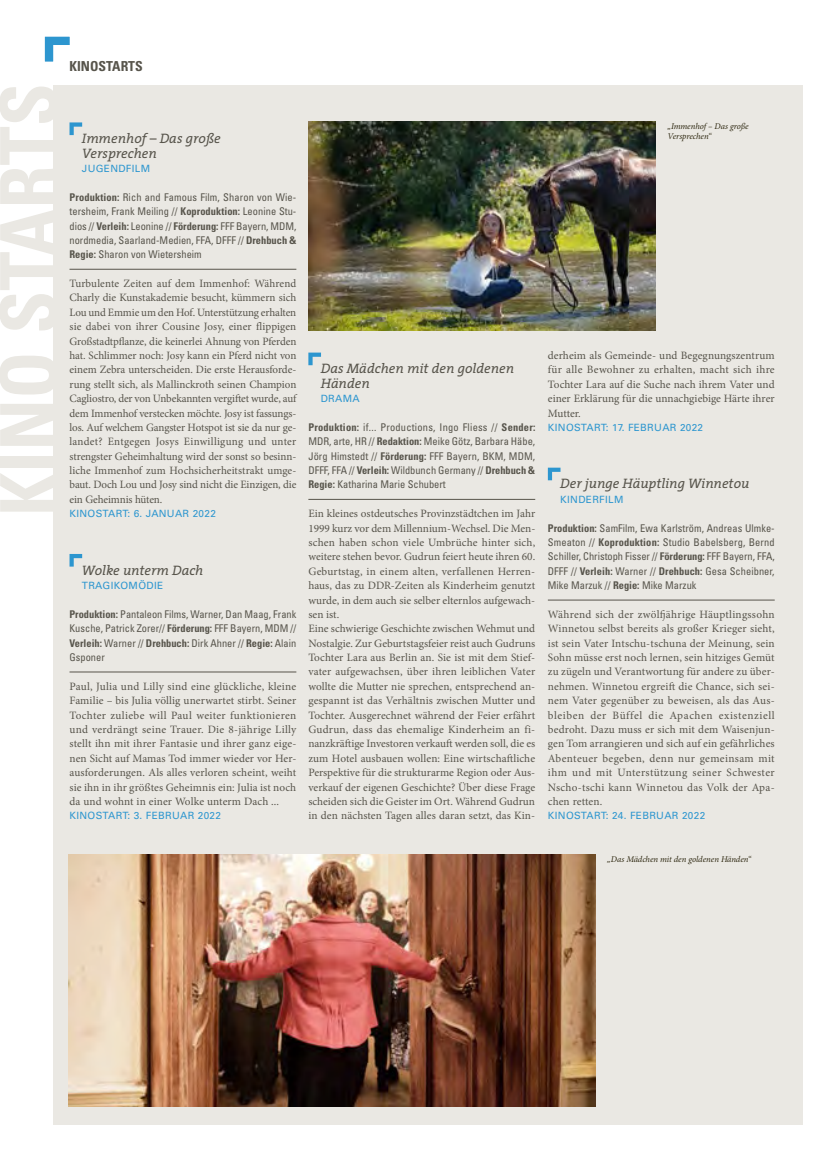
<style>
.page{position:relative;width:833px;height:1170px;background:#fff}
.page>*{position:absolute;margin:0;border:0;box-sizing:border-box;transform-origin:0 0}
.t1{font:700 condensed 77.88px "Univers LT Std";color:#eae8e3}
.t2{font:italic 13.75px/14.4px "The Serif";color:#57544b}
.t3{font:700 condensed 13.75px "Univers LT Std";color:#57544b}
.t4{font:11.25px/14.4px "Minion Pro";letter-spacing:.005em;color:#57544b;text-align:justify}
.t5{font:condensed 10.62px/14.4px "Univers LT Std";color:#57544b;text-align:justify}
.t6{font:10px "Univers LT Std";letter-spacing:.03em;color:#2d96cf}
.t7{font:italic 8.75px/10.6px "Minion Pro";letter-spacing:-.005em;color:#2f2912}
.s1{font-weight:700}
</style>
<div class="page">
<div style="left:53px;top:86px;width:750px;height:1038px;background:#eae8e3"></div>
<svg style="left:45px;top:37px;width:24px;height:24px"></svg>
<img style="left:69px;top:854px;width:526px;height:252px">
<hr style="left:69px;top:269px;width:227px;height:1px;background:#57544b">
<hr style="left:69px;top:671px;width:227px;height:1px;background:#57544b">
<svg style="left:69px;top:122px;width:13px;height:13px"></svg>
<svg style="left:69px;top:554px;width:13px;height:12px"></svg>
<hr style="left:308px;top:499px;width:227px;height:1px;background:#57544b">
<svg style="left:308px;top:352px;width:13px;height:13px"></svg>
<hr style="left:548px;top:599px;width:226px;height:1px;background:#57544b">
<svg style="left:548px;top:467px;width:12px;height:13px"></svg>
<img style="left:308px;top:121px;width:348px;height:209px">
<h1 class="t1" style="left:-19px;top:516px;width:434px;rotate:-90deg">KINO STARTS</h1>
<p class="t3" style="left:69px;top:58px;width:75px">KINOSTARTS</p>
<p class="t2" style="left:82px;top:131px;width:140px">Immenhof – Das große<br>Versprechen</p>
<p class="t6" style="left:82px;top:162px;width:70px">JUGENDFILM</p>
<p class="t5" style="left:69px;top:190px;width:228px"><span class="s1">Produktion:</span> Rich and Famous Film, Sharon von Wie&shy;tersheim, Frank Meiling // <span class="s1">Koproduktion:</span> Leonine Stu&shy;dios // <span class="s1">Verleih:</span> Leonine // <span class="s1">Förderung:</span> FFF Bayern, MDM, nordmedia, Saarland-Medien, FFA, DFFF // <span class="s1">Drehbuch &amp; Regie:</span> Sharon von Wietersheim</p>
<p class="t4" style="left:69px;top:276px;width:229px">Turbulente Zeiten auf dem Immenhof: Während Charly die Kunstakademie besucht, kümmern sich Lou und Emmie um den Hof. Unterstützung erhalten sie dabei von ihrer Cousine Josy, einer flippigen Großstadtpflanze, die keinerlei Ahnung von Pferden hat. Schlimmer noch: Josy kann ein Pferd nicht von einem Zebra unterscheiden. Die erste Herausforde&shy;rung stellt sich, als Mallinckroth seinen Champion Cagliostro, der von Unbekannten vergiftet wurde, auf dem Immenhof verstecken möchte. Josy ist fassungs&shy;los. Auf welchem Gangster Hotspot ist sie da nur ge&shy;landet? Entgegen Josys Einwilligung und unter strengster Geheimhaltung wird der sonst so besinn&shy;liche Immenhof zum Hochsicherheitstrakt umge&shy;baut. Doch Lou und Josy sind nicht die Einzigen, die ein Geheimnis hüten.</p>
<p class="t6" style="left:69px;top:507px;width:148px">KINOSTART: 6. JANUAR 2022</p>
<p class="t2" style="left:82px;top:562px;width:123px">Wolke unterm Dach</p>
<p class="t6" style="left:82px;top:579px;width:83px">TRAGIKOMÖDIE</p>
<p class="t5" style="left:69px;top:606px;width:228px"><span class="s1">Produktion:</span> Pantaleon Films, Warner, Dan Maag, Frank Kusche, Patrick Zorer// <span class="s1">Förderung:</span> FFF Bayern, MDM // <span class="s1">Verleih:</span> Warner // <span class="s1">Drehbuch:</span> Dirk Ahner // <span class="s1">Regie:</span> Alain Gsponer</p>
<p class="t4" style="left:69px;top:679px;width:228px">Paul, Julia und Lilly sind eine glückliche, kleine Familie – bis Julia völlig unerwartet stirbt. Seiner Tochter zuliebe will Paul weiter funktionieren und verdrängt seine Trauer. Die 8-jährige Lilly stellt ihn mit ihrer Fantasie und ihrer ganz eige&shy;nen Sicht auf Mamas Tod immer wieder vor Her&shy;ausforderungen. Als alles verloren scheint, weiht sie ihn in ihr größtes Geheimnis ein: Julia ist noch da und wohnt in einer Wolke unterm Dach ...</p>
<p class="t6" style="left:69px;top:809px;width:153px">KINOSTART: 3. FEBRUAR 2022</p>
<p class="t2" style="left:321px;top:361px;width:195px">Das Mädchen mit den goldenen<br>Händen</p>
<p class="t6" style="left:321px;top:392px;width:40px">DRAMA</p>
<p class="t5" style="left:308px;top:420px;width:228px"><span class="s1">Produktion:</span> if... Productions, Ingo Fliess // <span class="s1">Sender:<br></span>MDR, arte, HR // <span class="s1">Redaktion:</span> Meike Götz, Barbara Häbe, Jörg Himstedt // <span class="s1">Förderung:</span> FFF Bayern, BKM, MDM, DFFF, FFA // <span class="s1">Verleih:</span> Wildbunch Germany // <span class="s1">Drehbuch &amp; Regie:</span> Katharina Marie Schubert</p>
<p class="t4" style="left:308px;top:506px;width:228px;text-align:left">Ein kleines ostdeutsches Provinzstädtchen im Jahr 1999 kurz vor dem Millennium-Wechsel. Die Men&shy;schen haben schon viele Umbrüche hinter sich, weitere stehen bevor. Gudrun feiert heute ihren 60.<br>Geburtstag, in einem alten, verfallenen Herren&shy;haus, das zu DDR-Zeiten als Kinderheim genutzt wurde, in dem auch sie selber elternlos aufgewach&shy;sen ist.<br>Eine schwierige Geschichte zwischen Wehmut und Nostalgie. Zur Geburtstagsfeier reist auch Gudruns Tochter Lara aus Berlin an. Sie ist mit dem Stief&shy;vater aufgewachsen, über ihren leiblichen Vater wollte die Mutter nie sprechen, entsprechend an&shy;gespannt ist das Verhältnis zwischen Mutter und Tochter. Ausgerechnet während der Feier erfährt Gudrun, dass das ehemalige Kinderheim an fi&shy;nanzkräftige Investoren verkauft werden soll, die es zum Hotel ausbauen wollen: Eine wirtschaftliche Perspektive für die strukturarme Region oder Aus&shy;verkauf der eigenen Geschichte? Über diese Frage scheiden sich die Geister im Ort. Während Gudrun in den nächsten Tagen alles daran setzt, das Kin-</p>
<p class="t7" style="left:667px;top:121px;width:83px">„Immenhof – Das große<br>Versprechen“</p>
<p class="t4" style="left:548px;top:348px;width:228px">derheim als Gemeinde- und Begegnungszentrum für alle Bewohner zu erhalten, macht sich ihre Tochter Lara auf die Suche nach ihrem Vater und einer Erklärung für die unnachgiebige Härte ihrer Mutter.</p>
<p class="t6" style="left:548px;top:421px;width:157px">KINOSTART: 17. FEBRUAR 2022</p>
<p class="t2" style="left:560px;top:476px;width:191px">Der junge Häuptling Winnetou</p>
<p class="t6" style="left:560px;top:493px;width:65px">KINDERFILM</p>
<p class="t5" style="left:548px;top:520px;width:228px"><span class="s1">Produktion:</span> SamFilm, Ewa Karlström, Andreas Ulmke-Smeaton // <span class="s1">Koproduktion:</span> Studio Babelsberg, Bernd Schiller, Christoph Fisser // <span class="s1">Förderung:</span> FFF Bayern, FFA, DFFF // <span class="s1">Verleih:</span> Warner // <span class="s1">Drehbuch:</span> Gesa Scheibner, Mike Marzuk // <span class="s1">Regie:</span> Mike Marzuk</p>
<p class="t4" style="left:548px;top:607px;width:228px">Während sich der zwölfjährige Häuptlingssohn Winnetou selbst bereits als großer Krieger sieht, ist sein Vater Intschu-tschuna der Meinung, sein Sohn müsse erst noch lernen, sein hitziges Gemüt zu zügeln und Verantwortung für andere zu über&shy;nehmen. Winnetou ergreift die Chance, sich sei&shy;nem Vater gegenüber zu beweisen, als das Aus&shy;bleiben der Büffel die Apachen existenziell bedroht. Dazu muss er sich mit dem Waisenjun&shy;gen Tom arrangieren und sich auf ein gefährliches Abenteuer begeben, denn nur gemeinsam mit ihm und mit Unterstützung seiner Schwester Nscho-tschi kann Winnetou das Volk der Apa&shy;chen retten.</p>
<p class="t6" style="left:548px;top:809px;width:159px">KINOSTART: 24. FEBRUAR 2022</p>
<p class="t7" style="left:607px;top:854px;width:145px">„Das Mädchen mit den goldenen Händen“</p>
</div>
